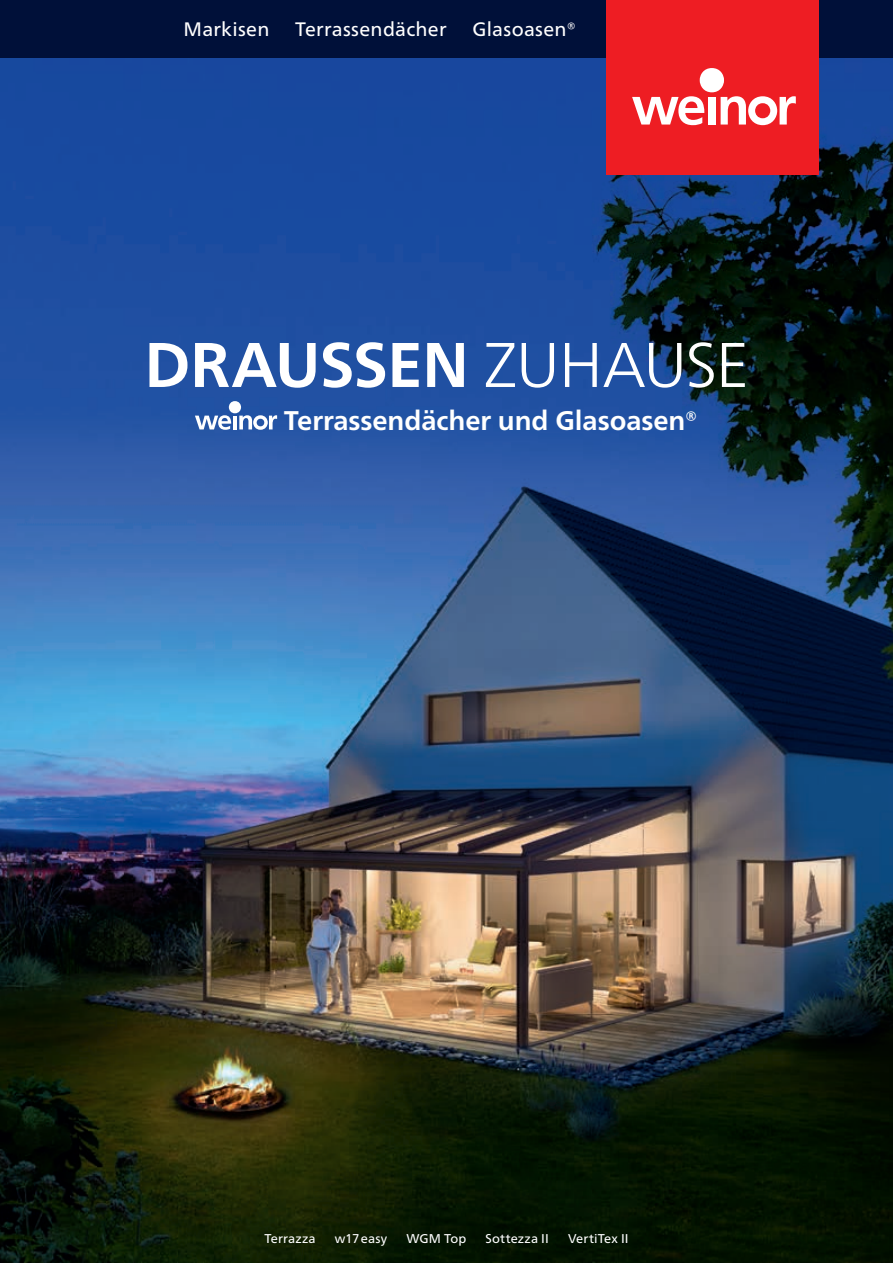
<style>
.page{position:relative;width:893px;height:1263px;background:#fff}
.page>*{position:absolute;margin:0;border:0;box-sizing:border-box;transform-origin:0 0}
._01_Head_Titel_42pt{font:700 63px "Frutiger Neue LTW1 G";letter-spacing:-.01em;color:#fff}
._01a_TitelSub_18p_bo{font:700 27px "Frutiger Neue LTW1 G";letter-spacing:-.005em;color:#fff}
.t1{font:19.5px "Frutiger Neue LTW1 G";letter-spacing:.015em;color:#fff}
.t2{font:12.75px "Frutiger Neue LTW1 G";letter-spacing:.01em;color:#fff}
.s1{font-weight:300}
</style>
<div class="page">
<img style="left:0;top:57px;width:893px;height:1206px">
<svg style="left:195px;top:415px;width:36px;height:15px"></svg>
<hr style="left:233px;top:416px;width:4px;height:13px;background:#fff">
<div style="left:229px;top:401px;width:12px;height:12px;background:#fff;border-radius:50%"></div>
<svg style="left:239px;top:415px;width:38px;height:15px"></svg>
<div style="left:0;top:0;width:893px;height:57px;background:#001039"></div>
<div style="left:606px;top:0;width:213px;height:174px;background:#ee1d23"></div>
<svg style="left:632px;top:96px;width:72px;height:29px"></svg>
<div style="left:708px;top:97px;width:7px;height:28px;background:#fff"></div>
<div style="left:700px;top:68px;width:24px;height:24px;background:#fff;border-radius:50%"></div>
<svg style="left:721px;top:96px;width:75px;height:29px"></svg>
<h3 class="t1" style="left:183px;top:18px;width:88px">Markisen</h3>
<h3 class="t1" style="left:295px;top:18px;width:153px">Terrassendächer</h3>
<h3 class="t1" style="left:472px;top:18px;width:105px">Glasoasen®</h3>
<p class="_01_Head_Titel_42pt" style="left:144px;top:328px;width:606px">DRAUSSEN <span class="s1">ZUHAUSE</span></p>
<p class="_01a_TitelSub_18p_bo" style="left:284px;top:404px;width:416px">Terrassendächer und Glasoasen®</p>
<p class="t2" style="left:264px;top:1231px;width:53px">Terrazza</p>
<p class="t2" style="left:335px;top:1231px;width:54px">w17easy</p>
<p class="t2" style="left:406px;top:1231px;width:62px">WGM Top</p>
<p class="t2" style="left:486px;top:1231px;width:65px">Sottezza II</p>
<p class="t2" style="left:568px;top:1231px;width:62px">VertiTex II</p>
</div>
